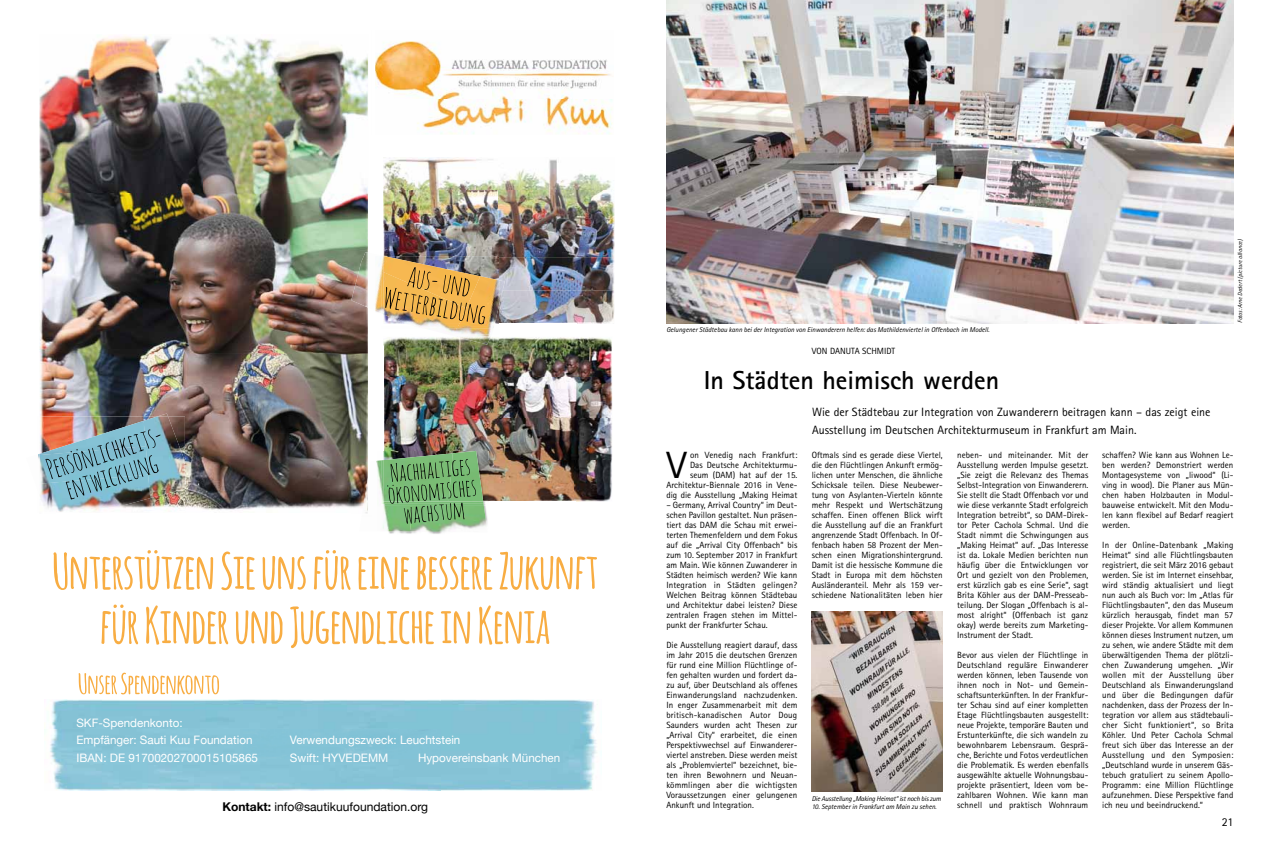
<style>
.page{position:relative;width:1276px;height:851px;background:#fff}
.page>*{position:absolute;margin:0;border:0;box-sizing:border-box;transform-origin:0 0}
.t1{font:38px "Rotis Sans Serif";color:#000}
.t2{font:700 26px "Rotis Sans Serif";color:#000}
.t3{font:12.1px "Helvetica Neue";color:#000}
.t4{font:12px/18px "Rotis Sans Serif";color:#000}
.t5{font:11.7px/17.5px "Helvetica Neue";color:#fff}
.t6{font:9px/10px "Rotis Sans Serif";color:#000;text-align:justify}
.t7{font:italic 7px "Rotis Sans Serif";color:#000}
.t8{font:italic 7px "Rotis Sans Serif";letter-spacing:-.02em;color:#000}
.t9{font:italic 6px "Rotis Sans Serif";letter-spacing:-.005em;color:#000}
.s1{font-weight:700}
</style>
<div class="page">
<img style="left:666px;top:0;width:567px;height:323px">
<img style="left:811px;top:611px;width:132px;height:180px">
<img style="left:50px;top:699px;width:547px;height:91px">
<img style="left:57px;top:71px;width:293px;height:362px">
<img style="left:185px;top:433px;width:165px;height:77px">
<img style="left:77px;top:36px;width:291px;height:35px">
<img style="left:39px;top:80px;width:18px;height:336px">
<img style="left:350px;top:71px;width:18px;height:437px">
<img style="left:375px;top:41px;width:238px;height:93px">
<svg style="left:101px;top:604px;width:448px;height:44px"></svg>
<svg style="left:53px;top:550px;width:544px;height:40px"></svg>
<svg style="left:79px;top:672px;width:140px;height:22px"></svg>
<img style="left:351px;top:252px;width:17px;height:55px">
<img style="left:375px;top:293px;width:2px;height:19px">
<img style="left:40px;top:416px;width:104px;height:4px">
<img style="left:150px;top:498px;width:35px;height:12px">
<svg style="left:157px;top:413px;width:11px;height:3px"></svg>
<svg style="left:185px;top:474px;width:1px;height:14px"></svg>
<img style="left:40px;top:420px;width:104px;height:26px">
<img style="left:144px;top:416px;width:41px;height:82px">
<img style="left:39px;top:446px;width:6px;height:28px">
<img style="left:40px;top:474px;width:110px;height:38px">
<img style="left:45px;top:429px;width:116px;height:70px">
<img style="left:388px;top:531px;width:54px;height:3px">
<img style="left:359px;top:460px;width:51px;height:71px">
<svg style="left:362px;top:514px;width:9px;height:3px"></svg>
<img style="left:362px;top:461px;width:13px;height:53px">
<img style="left:362px;top:477px;width:6px;height:36px">
<img style="left:410px;top:524px;width:77px;height:8px">
<img style="left:377px;top:157px;width:238px;height:367px">
<p class="t7" style="left:666px;top:325px;width:325px">Gelungener Städtebau kann bei der Integration von Einwanderern helfen: das Mathildenviertel in Offenbach im Modell.</p>
<p class="t6" style="left:812px;top:345px;width:85px">VON DANUTA SCHMIDT</p>
<h2 class="t2" style="left:704px;top:364px;width:297px">In Städten heimisch werden</h2>
<h3 class="t4" style="left:812px;top:402px;width:400px">Wie der Städtebau zur Integration von Zuwanderern beitragen kann – das zeigt eine<br>Ausstellung im Deutschen Architekturmuseum in Frankfurt am Main.</h3>
<p class="t9" style="left:1236px;top:323px;width:85px;rotate:-90deg">Fotos: Arne Dedert (picture alliance)</p>
<p class="t6" style="left:811px;top:450px;width:133px">Oftmals sind es gerade diese Viertel, die den Flüchtlingen Ankunft ermög&shy;lichen unter Menschen, die ähnliche Schicksale teilen. Diese Neubewer&shy;tung von Asylanten-Vierteln könnte mehr Respekt und Wertschätzung schaffen. Einen offenen Blick wirft die Ausstellung auf die an Frankfurt angrenzende Stadt Offenbach. In Of&shy;fenbach haben 58 Prozent der Men&shy;schen einen Migrationshintergrund.<br>Damit ist die hessische Kommune die Stadt in Europa mit dem höchsten Ausländeranteil. Mehr als 159 ver&shy;schiedene Nationalitäten leben hier</p>
<p class="t6" style="left:666px;top:450px;width:132px;text-align:right">on Venedig nach Frankfurt:<br>Das Deutsche Architekturmu-<br>seum (DAM) hat auf der 15.<br>Architektur-Biennale 2016 in Vene&shy;dig die Ausstellung „Making Heimat</p>
<p class="t6" style="left:666px;top:500px;width:132px">– Germany, Arrival Country“ im Deut&shy;schen Pavillon gestaltet. Nun präsen&shy;tiert das DAM die Schau mit erwei&shy;terten Themenfeldern und dem Fokus auf die „Arrival City Offenbach“ bis zum 10. September 2017 in Frankfurt am Main. Wie können Zuwanderer in Städten heimisch werden? Wie kann Integration in Städten gelingen?<br>Welchen Beitrag können Städtebau und Architektur dabei leisten? Diese zentralen Fragen stehen im Mittel&shy;punkt der Frankfurter Schau.</p>
<p class="t6" style="left:666px;top:640px;width:132px">Die Ausstellung reagiert darauf, dass im Jahr 2015 die deutschen Grenzen für rund eine Million Flüchtlinge of&shy;fen gehalten wurden und fordert da&shy;zu auf, über Deutschland als offenes Einwanderungsland nachzudenken.<br>In enger Zusammenarbeit mit dem britisch-kanadischen Autor Doug Saunders wurden acht Thesen zur „Arrival City“ erarbeitet, die einen Perspektivwechsel auf Einwanderer&shy;viertel anstreben. Diese werden meist als „Problemviertel“ bezeichnet, bie&shy;ten ihren Bewohnern und Neuan&shy;kömmlingen aber die wichtigsten Voraussetzungen einer gelungenen Ankunft und Integration.</p>
<h1 class="t1" style="left:667px;top:443px;width:21px">V</h1>
<p class="t5" style="left:76px;top:714px;width:178px">SKF-Spendenkonto:<br>Empfänger: Sauti Kuu Foundation</p>
<p class="t5" style="left:290px;top:732px;width:172px">Verwendungszweck: Leuchtstein</p>
<p class="t5" style="left:76px;top:749px;width:183px">IBAN: DE 91700202700015105865</p>
<p class="t5" style="left:290px;top:749px;width:100px">Swift: HYVEDEMM</p>
<p class="t5" style="left:418px;top:749px;width:144px">Hypovereinsbank München</p>
<p class="t8" style="left:811px;top:793px;width:131px">Die Ausstellung „Making Heimat“ ist noch bis zum</p>
<h3 class="t3" style="left:222px;top:798px;width:207px"><span class="s1">Kontakt:</span> info@sautikuufoundation.org</h3>
<p class="t7" style="left:811px;top:801px;width:127px">10. September in Frankfurt am Main zu sehen.</p>
<p class="t6" style="left:957px;top:450px;width:133px">neben- und miteinander. Mit der Ausstellung werden Impulse gesetzt. „Sie zeigt die Relevanz des Themas Selbst-Integration von Einwanderern.<br>Sie stellt die Stadt Offenbach vor und wie diese verkannte Stadt erfolgreich Integration betreibt“, so DAM-Direk&shy;tor Peter Cachola Schmal. Und die Stadt nimmt die Schwingungen aus „Making Heimat“ auf. „Das Interesse ist da. Lokale Medien berichten nun häufig über die Entwicklungen vor Ort und gezielt von den Problemen, erst kürzlich gab es eine Serie“, sagt Brita Köhler aus der DAM-Presseab&shy;teilung. Der Slogan „Offenbach is al&shy;most alright“ (Offenbach ist ganz okay) werde bereits zum Marketing-Instrument der Stadt.</p>
<p class="t6" style="left:957px;top:650px;width:133px">Bevor aus vielen der Flüchtlinge in Deutschland reguläre Einwanderer werden können, leben Tausende von ihnen noch in Not- und Gemein&shy;schaftsunterkünften. In der Frankfur&shy;ter Schau sind auf einer kompletten Etage Flüchtlingsbauten ausgestellt: neue Projekte, temporäre Bauten und Erstunterkünfte, die sich wandeln zu bewohnbarem Lebensraum. Gesprä&shy;che, Berichte und Fotos verdeutlichen die Problematik. Es werden ebenfalls ausgewählte aktuelle Wohnungsbau&shy;projekte präsentiert, Ideen vom be&shy;zahlbaren Wohnen. Wie kann man schnell und praktisch Wohnraum</p>
<p class="t6" style="left:1102px;top:450px;width:133px">schaffen? Wie kann aus Wohnen Le&shy;ben werden? Demonstriert werden Montagesysteme von „liwood“ (Li&shy;ving in wood). Die Planer aus Mün&shy;chen haben Holzbauten in Modul&shy;bauweise entwickelt. Mit den Modu&shy;len kann flexibel auf Bedarf reagiert werden.</p>
<p class="t6" style="left:1102px;top:540px;width:133px">In der Online-Datenbank „Making Heimat“ sind alle Flüchtlingsbauten registriert, die seit März 2016 gebaut werden. Sie ist im Internet einsehbar, wird ständig aktualisiert und liegt nun auch als Buch vor: Im „Atlas für Flüchtlingsbauten“, den das Museum kürzlich herausgab, findet man 57 dieser Projekte. Vor allem Kommunen können dieses Instrument nutzen, um zu sehen, wie andere Städte mit dem überwältigenden Thema der plötzli&shy;chen Zuwanderung umgehen. „Wir wollen mit der Ausstellung über Deutschland als Einwanderungsland und über die Bedingungen dafür nachdenken, dass der Prozess der In&shy;tegration vor allem aus städtebauli&shy;cher Sicht funktioniert“, so Brita Köhler. Und Peter Cachola Schmal freut sich über das Interesse an der Ausstellung und den Symposien: „Deutschland wurde in unserem Gäs&shy;tebuch gratuliert zu seinem Apollo-Programm: eine Million Flüchtlinge aufzunehmen. Diese Perspektive fand ich neu und beeindruckend.“</p>
<h3 class="t4" style="left:1222px;top:812px;width:13px">21</h3>
</div>
